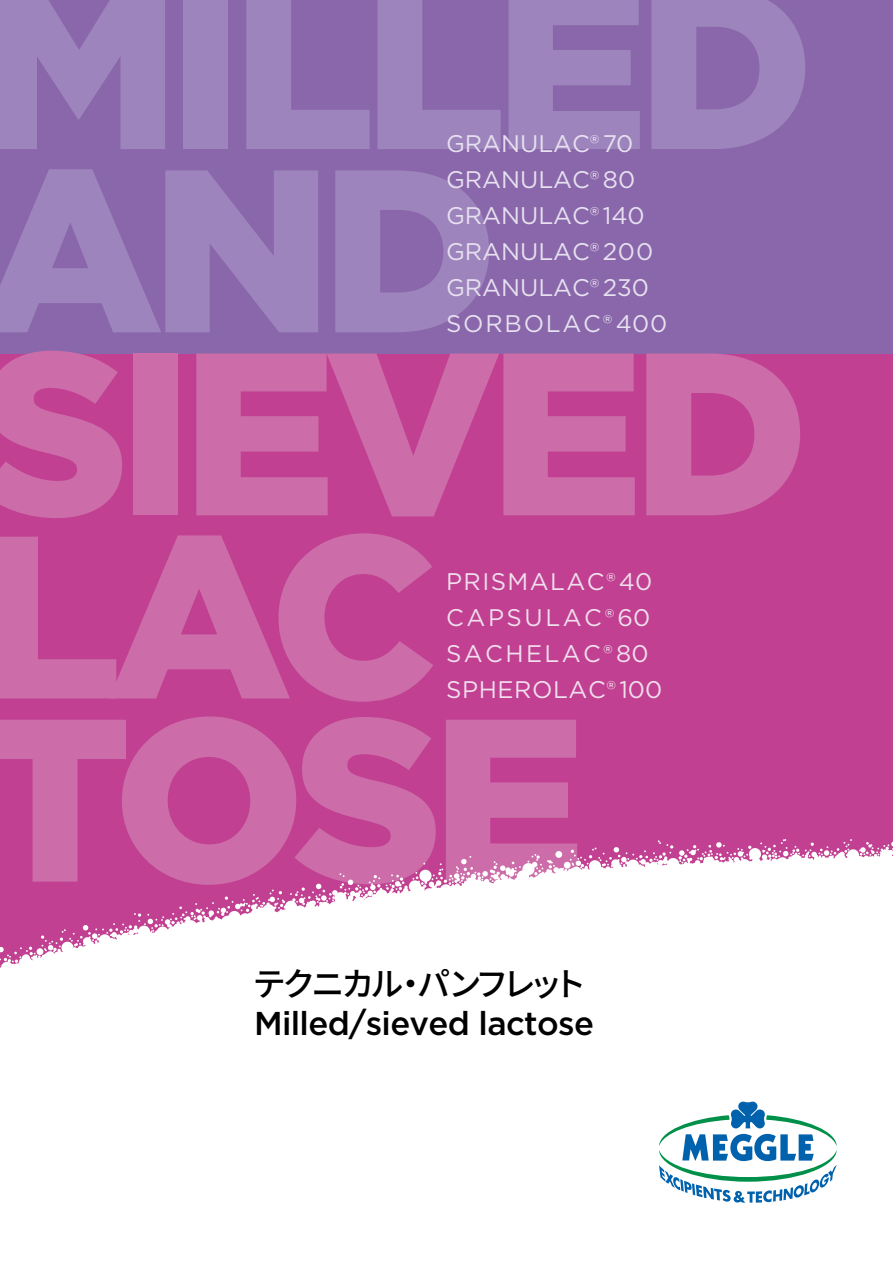
<style>
.page{position:relative;width:893px;height:1263px;background:#fff}
.page>*{position:absolute;margin:0;border:0;box-sizing:border-box;transform-origin:0 0}
.t1{font:900 231.3px/183.1px "Gotham";letter-spacing:-.05em;color:#cc6da9}
.t2{font:900 231.3px/183.1px "Gotham";letter-spacing:-.05em;color:#9e84bc}
.t3{font:500 33px "Gotham";letter-spacing:-.02em;color:#000}
.t4{font:500 33px "Noto Sans CJ Kjp";letter-spacing:-.12em;color:#000}
.t5{font:24px/36px "Gotham";color:#e6e0f0}
.t6{font:24px/36px "Gotham";letter-spacing:.06em;color:#f1deed}
</style>
<div class="page">
<div style="left:0;top:0;width:893px;height:354px;background:#8967aa"></div>
<div style="left:0;top:354px;width:893px;height:618px;background:#c14091"></div>
<svg style="left:0;top:839px;width:893px;height:133px;fill:#fff"></svg>
<svg style="left:659px;top:1101px;width:178px;height:102px"></svg>
<h1 class="t2" style="left:-21px;top:-27px;width:837px">MILLED<br>AND</h1>
<h1 class="t1" style="left:-21px;top:339px;width:832px">SIEVED<br>LAC<br>TOSE</h1>
<p class="t5" style="left:446px;top:125px;width:223px">GRANULAC® 70<br>GRANULAC® 80<br>GRANULAC® 140<br>GRANULAC® 200<br>GRANULAC® 230<br>SORBOLAC® 400</p>
<p class="t6" style="left:446px;top:563px;width:218px">PRISMALAC® 40<br>CAPSULAC® 60<br>SACHELAC® 80<br>SPHEROLAC® 100</p>
<h2 class="t4" style="left:253px;top:965px;width:335px">テクニカル・パンフレット</h2>
<h2 class="t3" style="left:254px;top:1002px;width:341px">Milled/sieved lactose</h2>
</div>
